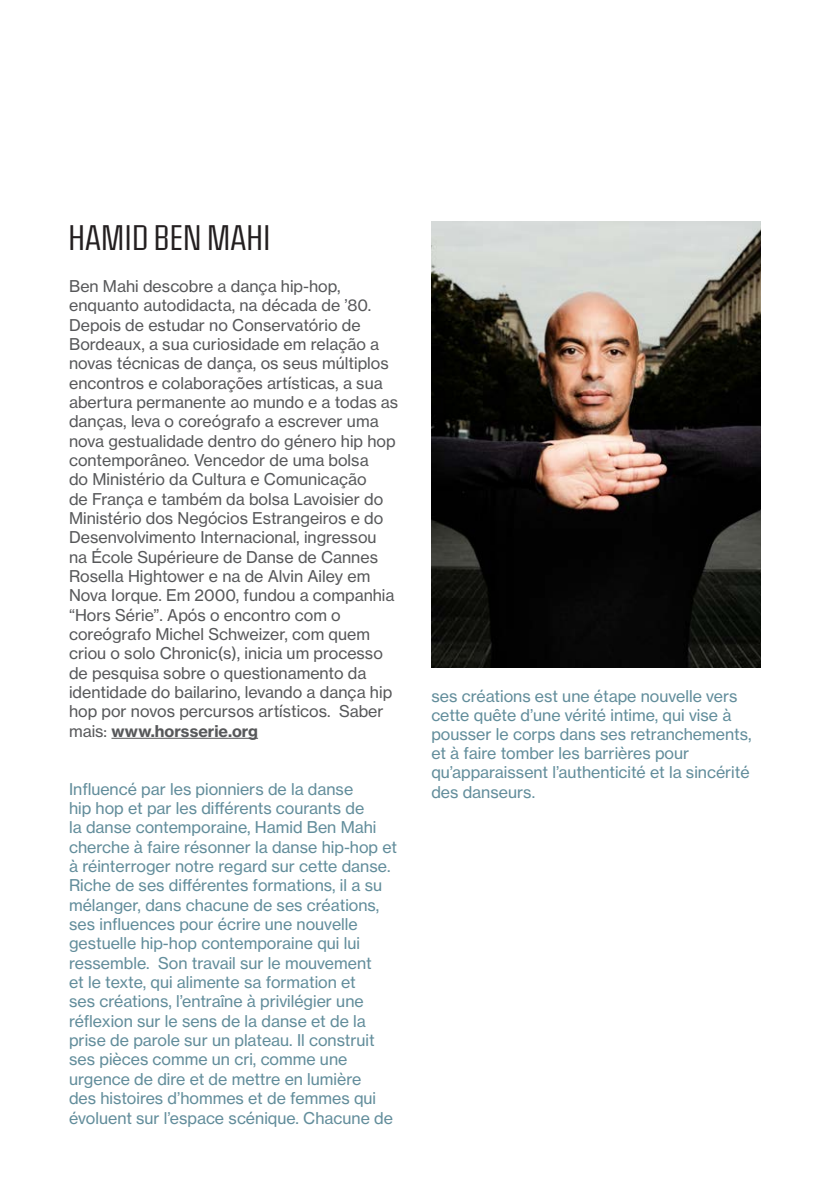
<style>
.page{position:relative;width:840px;height:1191px;background:#fff}
.page>*{position:absolute;margin:0;border:0;box-sizing:border-box;transform-origin:0 0}
.texto_PT{font:34px "Pressio No.41";letter-spacing:-.015em;color:#231f20}
.texto_PT-2{font:16px/19.4px "N Haas Grotesk TX Pro 55 Rg";color:#628d9b}
.texto_PT-3{font:16px/19.4px "N Haas Grotesk TX Pro 55 Rg";color:#57585a}
.s1{font-family:"N Haas Grotesk TX Pro 75 Bd"}
</style>
<div class="page">
<img style="left:431px;top:221px;width:329px;height:446px">
<hr style="left:111px;top:738px;width:147px;height:1px;background:#57585a">
<p class="texto_PT" style="left:68px;top:218px;width:204px">HAMID BEN MAHI</p>
<p class="texto_PT-3" style="left:69px;top:276px;width:330px">Ben Mahi descobre a dança hip-hop, enquanto autodidacta, na década de ’80.<br>Depois de estudar no Conservatório de Bordeaux, a sua curiosidade em relação a novas técnicas de dança, os seus múltiplos encontros e colaborações artísticas, a sua abertura permanente ao mundo e a todas as danças, leva o coreógrafo a escrever uma nova gestualidade dentro do género hip hop contemporâneo. Vencedor de uma bolsa<br>do Ministério da Cultura e Comunicação<br>de França e também da bolsa Lavoisier do Ministério dos Negócios Estrangeiros e do Desenvolvimento Internacional, ingressou na École Supérieure de Danse de Cannes Rosella Hightower e na de Alvin Ailey em Nova Iorque. Em 2000, fundou a companhia “Hors Série”. Após o encontro com o coreógrafo Michel Schweizer, com quem criou o solo Chronic(s), inicia um processo de pesquisa sobre o questionamento da identidade do bailarino, levando a dança hip hop por novos percursos artísticos. Saber mais: <span class="s1">www.horsserie.org</span></p>
<p class="texto_PT-2" style="left:69px;top:779px;width:329px">Influencé par les pionniers de la danse<br>hip hop et par les différents courants de<br>la danse contemporaine, Hamid Ben Mahi cherche à faire résonner la danse hip-hop et à réinterroger notre regard sur cette danse.<br>Riche de ses différentes formations, il a su mélanger, dans chacune de ses créations, ses influences pour écrire une nouvelle gestuelle hip-hop contemporaine qui lui ressemble. Son travail sur le mouvement<br>et le texte, qui alimente sa formation et<br>ses créations, l’entraîne à privilégier une réflexion sur le sens de la danse et de la prise de parole sur un plateau. Il construit ses pièces comme un cri, comme une urgence de dire et de mettre en lumière<br>des histoires d’hommes et de femmes qui évoluent sur l’espace scénique. Chacune de</p>
<p class="texto_PT-2" style="left:431px;top:686px;width:321px">ses créations est une étape nouvelle vers cette quête d’une vérité intime, qui vise à pousser le corps dans ses retranchements, et à faire tomber les barrières pour qu’apparaissent l’authenticité et la sincérité des danseurs.</p>
</div>
